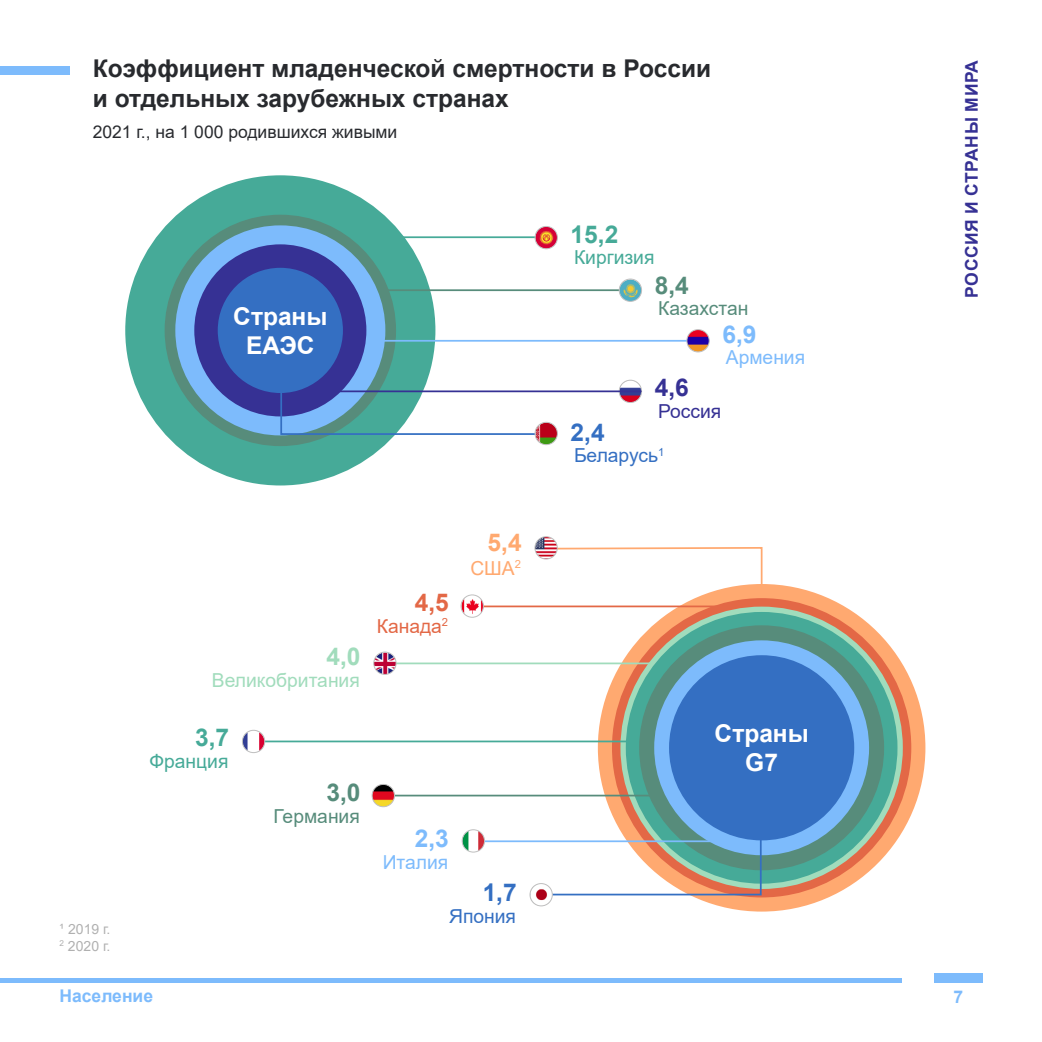
<style>
.page{position:relative;width:1042px;height:1042px;background:#fff}
.page>*{position:absolute;margin:0;border:0;box-sizing:border-box;transform-origin:0 0}
.t1{font:700 24.5px/29.4px "Arial";color:#282a2e}
.t2{font:700 24.5px/29.4px "Arial";color:#fff;text-align:center}
.t3{font:700 24.5px "Arial";color:#46aa98}
.t4{font:700 24.5px "Arial";color:#578c7b}
.t5{font:700 24.5px "Arial";color:#7dbbfc}
.t6{font:700 24.5px "Arial";color:#346fc2}
.t7{font:700 24.5px "Arial";color:#ffa970}
.t8{font:700 24.5px "Arial";color:#e36846}
.t9{font:700 24.5px "Arial";color:#363194}
.t10{font:700 24.5px "Arial";color:#a1dcbc}
.t11{font:19.25px "Arial";color:#578c7b}
.t12{font:19.25px "Arial";color:#46aa98}
.t13{font:19.25px "Arial";color:#346fc2}
.t14{font:19.25px "Arial";color:#a1dcbc}
.t15{font:19.25px "Arial";color:#7dbbfc}
.t16{font:19.25px "Arial";color:#e36846}
.t17{font:19.25px "Arial";color:#363194}
.t18{font:19.25px "Arial";color:#ffa970}
.t19{font:17.5px "Arial";color:#282a2e}
.t20{font:700 17.5px "Arial";letter-spacing:.035em;color:#363194}
.t21{font:700 17.5px "Arial";color:#7dbbfc}
.t22{font:14px/16.8px "Arial";color:#b0b0b0}
</style>
<div class="page">
<div style="left:934px;top:973px;width:49px;height:9px;background:#7dbbfc"></div>
<hr style="left:0;top:978px;width:902px;height:4px;background:#7dbbfc">
<img style="left:619px;top:380px;width:22px;height:22px;border-radius:11px">
<div style="left:619px;top:380px;width:23px;height:23px;border:1px solid #bfbfbf;border-radius:50%"></div>
<div style="left:598px;top:584px;width:327px;height:327px;background:#ffa970;border-radius:164px"></div>
<div style="left:612px;top:598px;width:299px;height:299px;background:#e36846;border-radius:150px"></div>
<svg style="left:620px;top:606px;width:283px;height:283px;background:#a1cfb0"></svg>
<div style="left:626px;top:612px;width:271px;height:271px;background:#46aa98;border-radius:136px"></div>
<div style="left:639px;top:625px;width:245px;height:245px;background:#578c7b;border-radius:122px"></div>
<div style="left:654px;top:640px;width:215px;height:215px;background:#7dbbfc;border-radius:107px"></div>
<div style="left:669px;top:655px;width:185px;height:185px;background:#346fc2;border-radius:93px"></div>
<div style="left:125px;top:175px;width:310px;height:310px;background:#46aa98;border-radius:155px"></div>
<div style="left:165px;top:215px;width:231px;height:231px;background:#578c7b;border-radius:116px"></div>
<div style="left:175px;top:225px;width:210px;height:210px;background:#7dbbfc;border-radius:105px"></div>
<div style="left:194px;top:244px;width:172px;height:172px;background:#363194;border-radius:86px"></div>
<div style="left:218px;top:268px;width:125px;height:125px;background:#346fc2;border-radius:63px"></div>
<hr style="left:396px;top:236px;width:161px;height:2px;background:#46aa98">
<hr style="left:382px;top:289px;width:259px;height:2px;background:#578c7b">
<hr style="left:382px;top:340px;width:327px;height:2px;background:#7dbbfc">
<hr style="left:327px;top:390px;width:314px;height:2px;background:#363194">
<svg style="left:279px;top:322px;width:280px;height:114px"></svg>
<svg style="left:536px;top:547px;width:227px;height:49px"></svg>
<hr style="left:462px;top:605px;width:257px;height:2px;background:#e36846">
<hr style="left:374px;top:662px;width:276px;height:2px;background:#a1dcbc">
<hr style="left:242px;top:740px;width:389px;height:2px;background:#46aa98">
<hr style="left:372px;top:795px;width:284px;height:1px;background:#578c7b">
<hr style="left:462px;top:840px;width:269px;height:2px;background:#7dbbfc">
<svg style="left:528px;top:789px;width:234px;height:107px"></svg>
<img style="left:535px;top:537px;width:22px;height:22px;border-radius:11px">
<div style="left:534px;top:536px;width:24px;height:23px;border:1px solid #bfbfbf;border-radius:50%"></div>
<img style="left:461px;top:595px;width:22px;height:22px;border-radius:11px">
<div style="left:461px;top:594px;width:23px;height:24px;border:1px solid #bfbfbf;border-radius:50%"></div>
<img style="left:374px;top:652px;width:22px;height:22px;border-radius:11px">
<div style="left:373px;top:651px;width:23px;height:24px;border:1px solid #bfbfbf;border-radius:50%"></div>
<img style="left:242px;top:730px;width:23px;height:22px;border-radius:11px">
<div style="left:242px;top:730px;width:23px;height:23px;border:1px solid #bfbfbf;border-radius:50%"></div>
<img style="left:372px;top:784px;width:22px;height:23px;border-radius:11px">
<div style="left:372px;top:784px;width:23px;height:23px;border:1px solid #bfbfbf;border-radius:50%"></div>
<img style="left:462px;top:830px;width:22px;height:22px;border-radius:11px">
<div style="left:462px;top:829px;width:23px;height:23px;border:1px solid #bfbfbf;border-radius:50%"></div>
<img style="left:530px;top:883px;width:22px;height:23px;border-radius:11px">
<div style="left:529px;top:883px;width:24px;height:23px;border:1px solid #bfbfbf;border-radius:50%"></div>
<div style="left:0;top:66px;width:69px;height:9px;background:#7dbbfc"></div>
<img style="left:535px;top:422px;width:22px;height:23px;border-radius:11px">
<div style="left:534px;top:422px;width:24px;height:23px;border:1px solid #bfbfbf;border-radius:50%"></div>
<img style="left:687px;top:330px;width:22px;height:22px;border-radius:11px">
<div style="left:686px;top:329px;width:23px;height:23px;border:1px solid #bfbfbf;border-radius:50%"></div>
<img style="left:619px;top:279px;width:22px;height:22px;border-radius:11px">
<div style="left:619px;top:279px;width:23px;height:23px;border:1px solid #bfbfbf;border-radius:50%"></div>
<img style="left:535px;top:226px;width:22px;height:23px;border-radius:11px">
<div style="left:534px;top:226px;width:24px;height:23px;border:1px solid #bfbfbf;border-radius:50%"></div>
<p class="t1" style="left:93px;top:54px;width:620px">Коэффициент младенческой смертности в России и отдельных зарубежных странах</p>
<p class="t19" style="left:93px;top:119px;width:306px">2021 г., на 1 000 родившихся живыми</p>
<p class="t3" style="left:570px;top:217px;width:49px">15,2</p>
<p class="t12" style="left:574px;top:244px;width:82px">Киргизия</p>
<p class="t2" style="left:233px;top:302px;width:96px">Cтраны<br>ЕАЭС</p>
<p class="t10" style="left:326px;top:639px;width:36px">4,0</p>
<p class="t14" style="left:212px;top:666px;width:149px">Великобритания</p>
<p class="t3" style="left:195px;top:720px;width:36px">3,7</p>
<p class="t12" style="left:150px;top:747px;width:80px">Франция</p>
<p class="t22" style="left:60px;top:920px;width:52px">1 2019 г.<br><sup>2</sup> 2020 г.</p>
<p class="t21" style="left:60px;top:983px;width:95px">Население</p>
<p class="t4" style="left:326px;top:775px;width:36px">3,0</p>
<p class="t11" style="left:273px;top:802px;width:88px">Германия</p>
<p class="t7" style="left:488px;top:525px;width:36px">5,4</p>
<p class="t8" style="left:415px;top:585px;width:36px">4,5</p>
<p class="t16" style="left:377px;top:612px;width:73px">Канада<sup>2</sup></p>
<p class="t18" style="left:470px;top:555px;width:52px">США<sup>2</sup></p>
<p class="t5" style="left:415px;top:821px;width:36px">2,3</p>
<p class="t15" style="left:383px;top:848px;width:67px">Италия</p>
<p class="t6" style="left:483px;top:875px;width:36px">1,7</p>
<p class="t13" style="left:449px;top:902px;width:68px">Япония</p>
<p class="t4" style="left:655px;top:268px;width:36px">8,4</p>
<p class="t11" style="left:658px;top:295px;width:92px">Казахстан</p>
<p class="t5" style="left:722px;top:317px;width:36px">6,9</p>
<p class="t9" style="left:655px;top:370px;width:36px">4,6</p>
<p class="t15" style="left:726px;top:344px;width:81px">Армения</p>
<p class="t6" style="left:570px;top:415px;width:36px">2,4</p>
<p class="t17" style="left:658px;top:398px;width:65px">Россия</p>
<p class="t13" style="left:574px;top:442px;width:92px">Беларусь<sup>1</sup></p>
<p class="t2" style="left:714px;top:719px;width:96px">Cтраны<br>G7</p>
<p class="t20" style="left:959px;top:298px;width:239px;rotate:-90deg">РОССИЯ И СТРАНЫ МИРА</p>
<p class="t21" style="left:953px;top:985px;width:11px">7</p>
</div>
